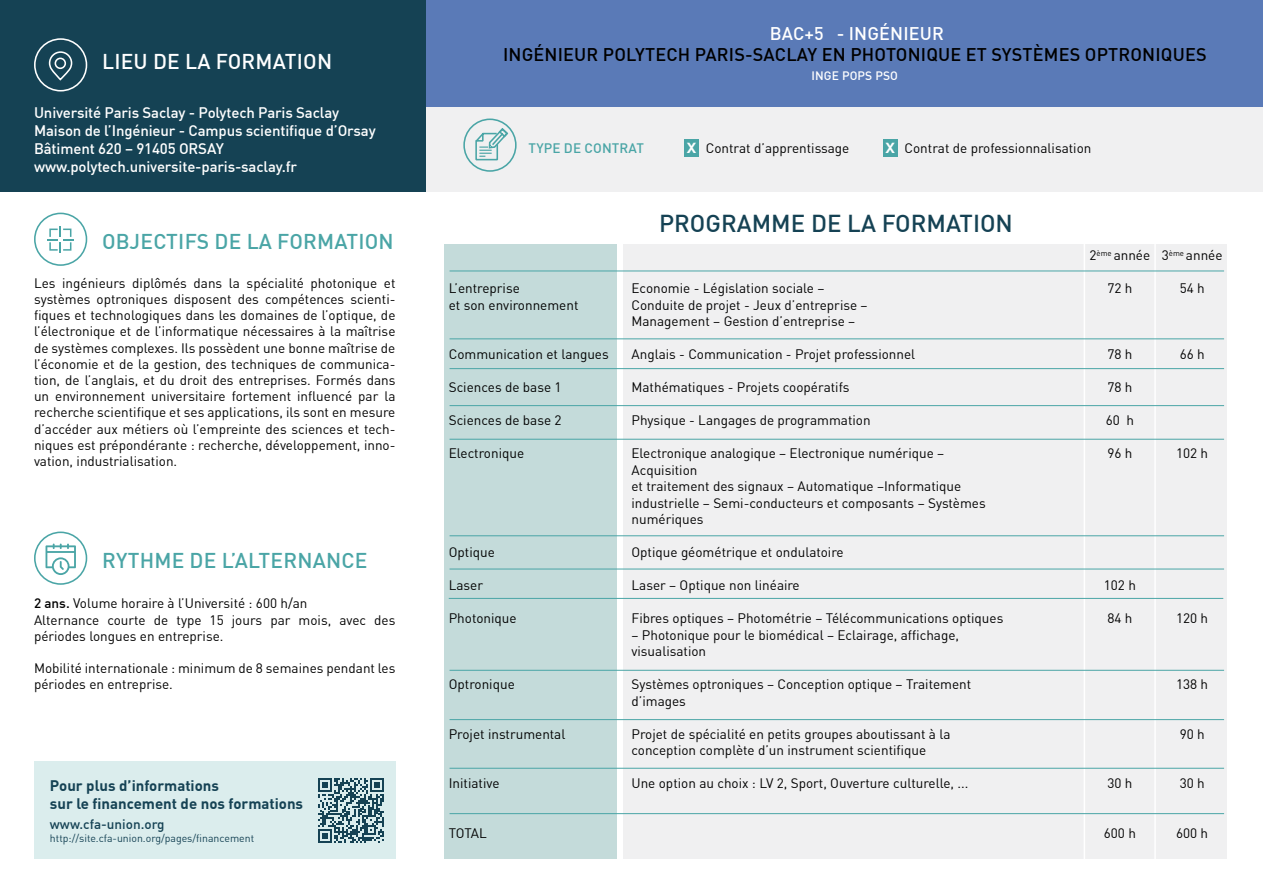
<style>
.page{position:relative;width:1263px;height:893px;background:#fff}
.page>*{position:absolute;margin:0;border:0;box-sizing:border-box;transform-origin:0 0}
.t1{font:500 24px "DIN Pro";color:#154254}
.t2{font:500 21px "DIN Pro";letter-spacing:.01em;color:#4aa5a6}
.t3{font:500 21px "DIN Pro";letter-spacing:.01em;color:#fff}
.t4{font:500 18px "DIN Pro";letter-spacing:.01em;color:#000}
.t5{font:500 18px "DIN Pro";letter-spacing:.01em;color:#fff}
.t6{font:500 15px/18px "DIN Pro";letter-spacing:-.01em;color:#fff}
.t7{font:700 15px/18px "DIN Pro";color:#154254}
.t8{font:13.5px/16.2px "DIN Pro";color:#000}
.t9{font:500 13.5px "DIN Pro";color:#154254}
.t10{font:500 13.5px "DIN Pro";letter-spacing:.01em;color:#4aa5a6}
.t11{font:500 12px "DIN Pro";letter-spacing:.01em;color:#fff}
.t12{font:10.5px "DIN Pro";color:#154254}
.s1{font-weight:500}
.s2{font-family:"DIN";font-weight:500;font-size:20.25px;color:#fff}
</style>
<div class="page">
<div style="left:34px;top:761px;width:361px;height:98px;background:#dbeded"></div>
<svg style="left:318px;top:778px;width:66px;height:65px"></svg>
<div style="left:623px;top:244px;width:604px;height:615px;background:#f0f0f1"></div>
<hr style="left:1084px;top:233px;width:1px;height:643px;background:#fff">
<hr style="left:1154px;top:233px;width:2px;height:643px;background:#fff">
<div style="left:425px;top:106px;width:838px;height:85px;background:#f0f0f1"></div>
<div style="left:425px;top:0;width:838px;height:106px;background:#5a7ab7"></div>
<div style="left:463px;top:119px;width:54px;height:53px;border:2px solid #4aa5a6;border-radius:50%"></div>
<svg style="left:475px;top:127px;width:34px;height:34px"></svg>
<div style="left:445px;top:244px;width:172px;height:615px;background:#c4dbda"></div>
<hr style="left:449px;top:271px;width:775px;height:1px;background:#4aa5a6">
<hr style="left:449px;top:338px;width:775px;height:1px;background:#4aa5a6">
<hr style="left:449px;top:368px;width:775px;height:1px;background:#4aa5a6">
<hr style="left:449px;top:405px;width:775px;height:1px;background:#4aa5a6">
<hr style="left:449px;top:439px;width:775px;height:1px;background:#4aa5a6">
<hr style="left:449px;top:569px;width:775px;height:1px;background:#4aa5a6">
<hr style="left:449px;top:598px;width:774px;height:1px;background:#4aa5a6">
<hr style="left:449px;top:535px;width:775px;height:1px;background:#4aa5a6">
<hr style="left:449px;top:670px;width:775px;height:1px;background:#4aa5a6">
<hr style="left:449px;top:719px;width:775px;height:1px;background:#4aa5a6">
<hr style="left:449px;top:768px;width:775px;height:1px;background:#4aa5a6">
<hr style="left:449px;top:813px;width:775px;height:1px;background:#4aa5a6">
<div style="left:0;top:0;width:425px;height:191px;background:#154254"></div>
<svg style="left:34px;top:38px;width:54px;height:54px"></svg>
<div style="left:34px;top:213px;width:53px;height:53px;border:2px solid #4aa5a6;border-radius:50%"></div>
<svg style="left:47px;top:226px;width:27px;height:27px"></svg>
<svg style="left:34px;top:531px;width:53px;height:54px"></svg>
<div style="left:684px;top:139px;width:15px;height:17px;background:#4aa5a6"></div>
<div style="left:883px;top:139px;width:15px;height:17px;background:#4aa5a6"></div>
<h2 class="t3" style="left:102px;top:48px;width:232px">LIEU DE LA FORMATION</h2>
<p class="t6" style="left:34px;top:103px;width:343px">Université Paris Saclay - Polytech Paris Saclay Maison de l’Ingénieur - Campus scientifique d’Orsay Bâtiment 620 – 91405 ORSAY www.polytech.universite-paris-saclay.fr</p>
<h2 class="t2" style="left:102px;top:228px;width:293px">OBJECTIFS DE LA FORMATION</h2>
<p class="t8" style="left:34px;top:275px;width:363px;text-align:justify">Les ingénieurs diplômés dans la spécialité photonique et systèmes optroniques disposent des compétences scienti&shy;fiques et technologiques dans les domaines de l’optique, de l’électronique et de l’informatique nécessaires à la maîtrise de systèmes complexes. Ils possèdent une bonne maîtrise de l’économie et de la gestion, des techniques de communica&shy;tion, de l’anglais, et du droit des entreprises. Formés dans un environnement universitaire fortement influencé par la recherche scientifique et ses applications, ils sont en mesure d’accéder aux métiers où l’empreinte des sciences et tech&shy;niques est prépondérante : recherche, développement, inno&shy;vation, industrialisation.</p>
<h2 class="t2" style="left:102px;top:547px;width:267px">RYTHME DE L’ALTERNANCE</h2>
<p class="t8" style="left:34px;top:595px;width:363px"><span class="s1">2 ans.</span> Volume horaire à l’Université : 600 h/an<br>Alternance courte de type 15 jours par mois, avec des périodes longues en entreprise.</p>
<p class="t8" style="left:34px;top:660px;width:363px">Mobilité internationale : minimum de 8 semaines pendant les périodes en entreprise.</p>
<p class="t7" style="left:50px;top:776px;width:255px">Pour plus d’informations<br>sur le financement de nos formations</p>
<p class="t9" style="left:50px;top:816px;width:116px">www.cfa-union.org</p>
<p class="t12" style="left:50px;top:832px;width:206px">http://site.cfa-union.org/pages/financement</p>
<h3 class="t5" style="left:770px;top:22px;width:176px">BAC+5 - INGÉNIEUR</h3>
<h3 class="t4" style="left:503px;top:43px;width:705px">INGÉNIEUR POLYTECH PARIS-SACLAY EN PHOTONIQUE ET SYSTÈMES OPTRONIQUES</h3>
<p class="t11" style="left:811px;top:68px;width:88px">INGE POPS PSO</p>
<p class="t10" style="left:529px;top:140px;width:117px">TYPE DE CONTRAT</p>
<p class="t8" style="left:686px;top:140px;width:164px"><span class="s2">x</span> Contrat d’apprentissage</p>
<p class="t8" style="left:885px;top:140px;width:208px"><span class="s2">x</span> Contrat de professionnalisation</p>
<p class="t8" style="left:449px;top:280px;width:131px">L’entreprise<br>et son environnement</p>
<p class="t8" style="left:449px;top:346px;width:162px">Communication et langues</p>
<p class="t8" style="left:449px;top:379px;width:114px">Sciences de base 1</p>
<p class="t8" style="left:449px;top:412px;width:114px">Sciences de base 2</p>
<p class="t8" style="left:449px;top:445px;width:77px">Electronique</p>
<p class="t8" style="left:449px;top:544px;width:48px">Optique</p>
<p class="t8" style="left:449px;top:577px;width:36px">Laser</p>
<p class="t8" style="left:449px;top:610px;width:69px">Photonique</p>
<p class="t8" style="left:449px;top:676px;width:68px">Optronique</p>
<p class="t8" style="left:449px;top:725px;width:118px">Projet instrumental</p>
<p class="t8" style="left:449px;top:775px;width:52px">Initiative</p>
<p class="t8" style="left:449px;top:824px;width:40px">TOTAL</p>
<h1 class="t1" style="left:659px;top:208px;width:355px">PROGRAMME DE LA FORMATION</h1>
<p class="t8" style="left:631px;top:280px;width:238px">Economie - Législation sociale –<br>Conduite de projet - Jeux d’entreprise –<br>Management – Gestion d’entreprise –</p>
<p class="t8" style="left:631px;top:346px;width:285px">Anglais - Communication - Projet professionnel</p>
<p class="t8" style="left:631px;top:379px;width:220px">Mathématiques - Projets coopératifs</p>
<p class="t8" style="left:631px;top:412px;width:241px">Physique - Langages de programmation</p>
<p class="t8" style="left:631px;top:445px;width:356px">Electronique analogique – Electronique numérique – Acquisition<br>et traitement des signaux – Automatique –Informatique industrielle – Semi-conducteurs et composants – Systèmes numériques</p>
<p class="t8" style="left:631px;top:544px;width:214px">Optique géométrique et ondulatoire</p>
<p class="t8" style="left:631px;top:577px;width:170px">Laser – Optique non linéaire</p>
<p class="t8" style="left:631px;top:610px;width:373px">Fibres optiques – Photométrie – Télécommunications optiques</p>
<p class="t8" style="left:631px;top:626px;width:329px">– Photonique pour le biomédical – Eclairage, affichage, visualisation</p>
<p class="t8" style="left:631px;top:676px;width:341px">Systèmes optroniques – Conception optique – Traitement d’images</p>
<p class="t8" style="left:631px;top:725px;width:320px">Projet de spécialité en petits groupes aboutissant à la conception complète d’un instrument scientifique</p>
<p class="t8" style="left:631px;top:775px;width:338px">Une option au choix : LV 2, Sport, Ouverture culturelle, ...</p>
<p class="t8" style="left:1089px;top:247px;width:62px">2<sup>ème</sup> année</p>
<p class="t8" style="left:1107px;top:280px;width:27px">72 h</p>
<p class="t8" style="left:1162px;top:247px;width:62px">3<sup>ème</sup> année</p>
<p class="t8" style="left:1180px;top:280px;width:27px">54 h</p>
<p class="t8" style="left:1107px;top:346px;width:27px">78 h</p>
<p class="t8" style="left:1107px;top:379px;width:27px">78 h</p>
<p class="t8" style="left:1106px;top:412px;width:30px">60 h</p>
<p class="t8" style="left:1107px;top:445px;width:27px">96 h</p>
<p class="t8" style="left:1180px;top:346px;width:27px">66 h</p>
<p class="t8" style="left:1176px;top:445px;width:34px">102 h</p>
<p class="t8" style="left:1104px;top:577px;width:34px">102 h</p>
<p class="t8" style="left:1107px;top:610px;width:27px">84 h</p>
<p class="t8" style="left:1107px;top:775px;width:27px">30 h</p>
<p class="t8" style="left:1104px;top:824px;width:34px">600 h</p>
<p class="t8" style="left:1176px;top:610px;width:34px">120 h</p>
<p class="t8" style="left:1176px;top:676px;width:34px">138 h</p>
<p class="t8" style="left:1180px;top:725px;width:27px">90 h</p>
<p class="t8" style="left:1180px;top:775px;width:27px">30 h</p>
<p class="t8" style="left:1176px;top:824px;width:34px">600 h</p>
</div>
